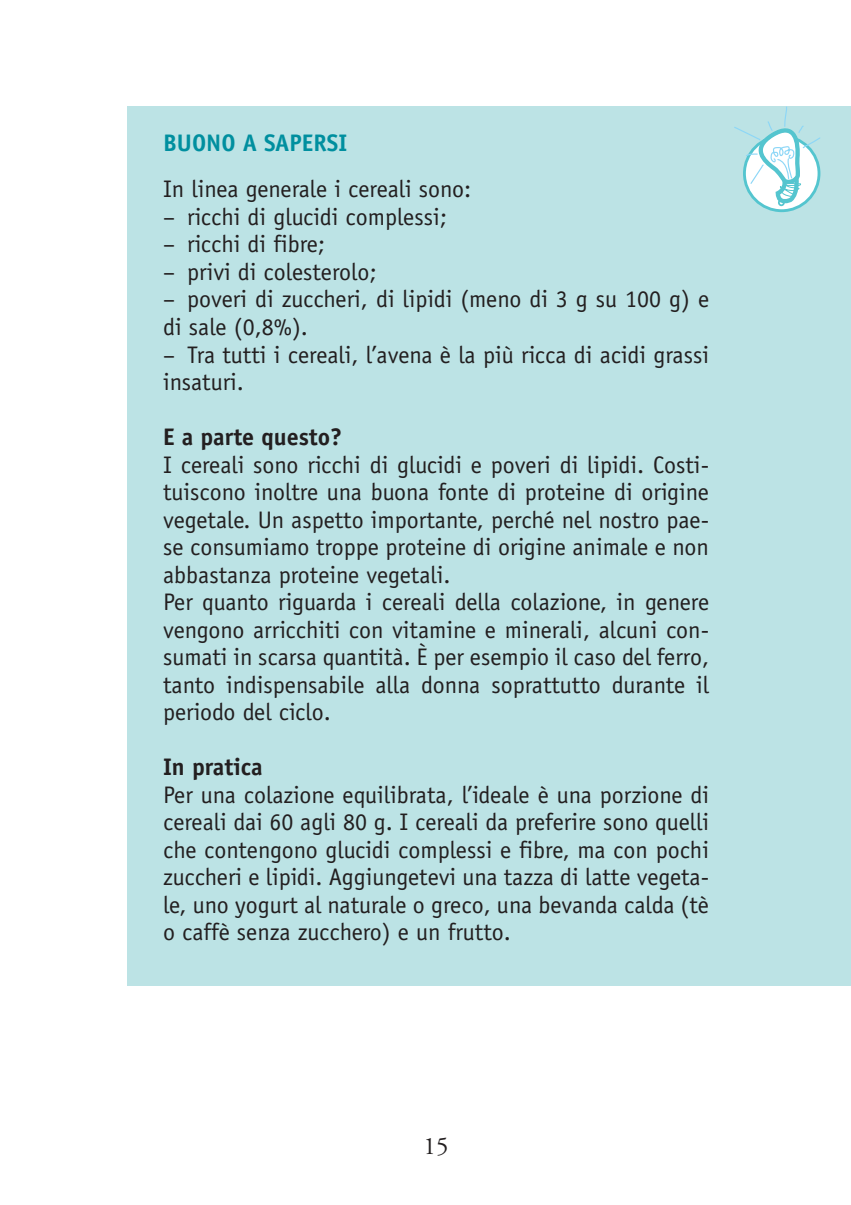
<style>
.page{position:relative;width:851px;height:1205px;background:#fff}
.page>*{position:absolute;margin:0;border:0;box-sizing:border-box;transform-origin:0 0}
.t1{font:25px "Adobe Garamond";color:#231f20}
.Box_txt{font:24px/27.5px "Officina Sans Std";color:#231f20;text-align:justify}
.Box_txt-2{font:700 24px "Officina Sans Std";color:#231f20}
.Box_tit{font:700 24px "Officina Sans Std";color:#008f9f}
</style>
<div class="page">
<div style="left:128px;top:106px;width:722px;height:880px;background:#bce3e5"></div>
<svg style="left:734px;top:106px;width:87px;height:103px"></svg>
<p class="Box_tit" style="left:163px;top:128px;width:186px">BUONO A SAPERSI</p>
<p class="Box_txt" style="left:163px;top:176px;width:310px">In linea generale i cereali sono:</p>
<p class="Box_txt" style="left:163px;top:203px;width:285px">– ricchi di glucidi complessi;</p>
<p class="Box_txt" style="left:163px;top:231px;width:163px">– ricchi di fibre;</p>
<p class="Box_txt" style="left:163px;top:258px;width:215px">– privi di colesterolo;</p>
<p class="Box_txt" style="left:163px;top:286px;width:547px">– poveri di zuccheri, di lipidi (meno di 3 g su 100 g) e di sale (0,8%).</p>
<p class="Box_txt" style="left:163px;top:341px;width:547px">– Tra tutti i cereali, l’avena è la più ricca di acidi grassi insaturi.</p>
<p class="Box_txt-2" style="left:163px;top:422px;width:181px">E a parte questo?</p>
<p class="Box_txt" style="left:163px;top:451px;width:547px">I cereali sono ricchi di glucidi e poveri di lipidi. Costi&shy;tuiscono inoltre una buona fonte di proteine di origine vegetale. Un aspetto importante, perché nel nostro pae&shy;se consumiamo troppe proteine di origine animale e non abbastanza proteine vegetali.</p>
<p class="Box_txt" style="left:163px;top:588px;width:547px">Per quanto riguarda i cereali della colazione, in genere vengono arricchiti con vitamine e minerali, alcuni con&shy;sumati in scarsa quantità. È per esempio il caso del ferro, tanto indispensabile alla donna soprattutto durante il periodo del ciclo.</p>
<p class="Box_txt-2" style="left:163px;top:752px;width:101px">In pratica</p>
<p class="Box_txt" style="left:163px;top:781px;width:547px">Per una colazione equilibrata, l’ideale è una porzione di cereali dai 60 agli 80 g. I cereali da preferire sono quelli che contengono glucidi complessi e fibre, ma con pochi zuccheri e lipidi. Aggiungetevi una tazza di latte vegeta&shy;le, uno yogurt al naturale o greco, una bevanda calda (tè o caffè senza zucchero) e un frutto.</p>
<p class="t1" style="left:423px;top:1132px;width:26px">15</p>
</div>
